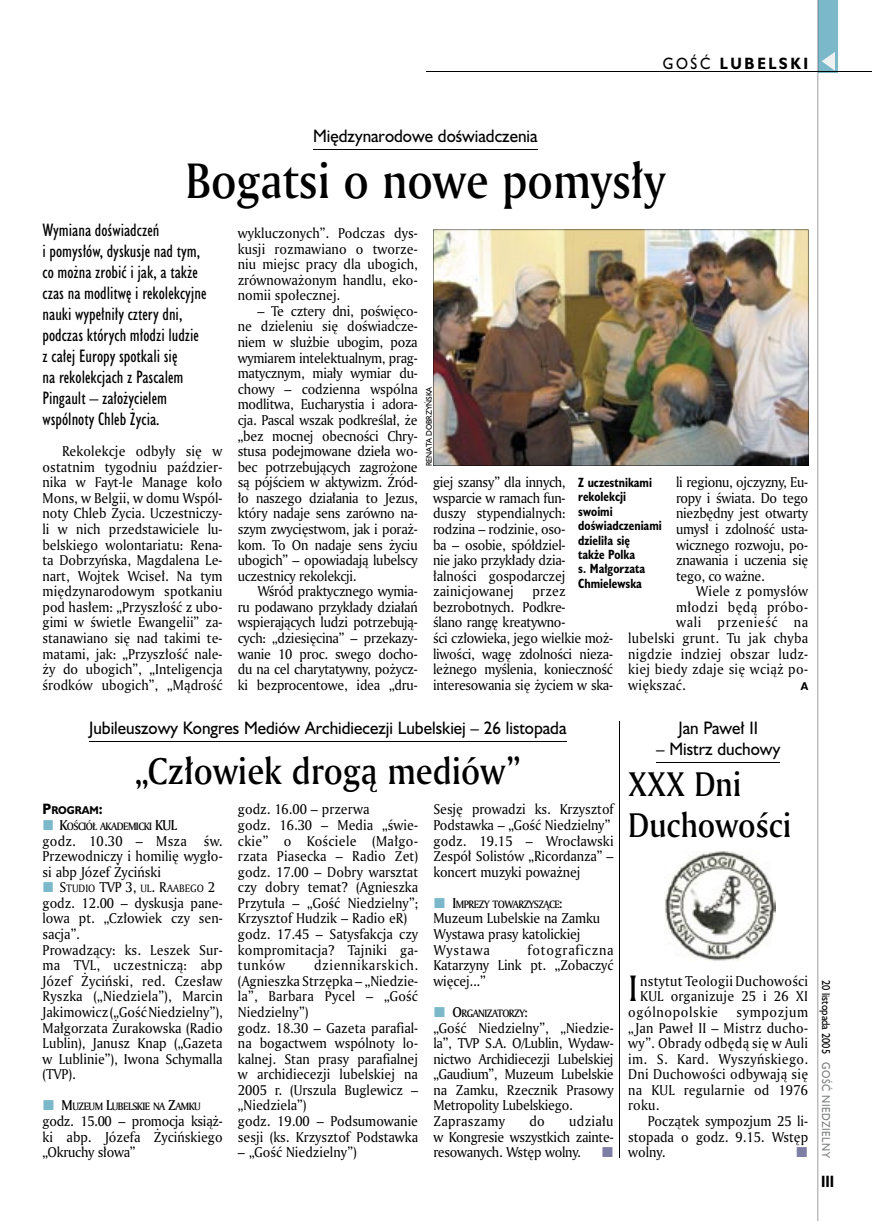
<style>
.page{position:relative;width:872px;height:1221px;background:#fff}
.page>*{position:absolute;margin:0;border:0;box-sizing:border-box;transform-origin:0 0}
.t1{font:48px "Amerigo Md PL";color:#000;scale:.9 1}
.t2{font:36px "Amerigo Md PL";color:#000;scale:.9 1}
.t3{font:35.55px "Amerigo PL";color:#000;scale:.94 1}
.t4{font:33px/40.5px "Amerigo Md PL";color:#000;scale:.9 1}
.t5{font:16.5px/21px "Humanst 521 Cn PL";color:#000}
.t6{font:16.5px "Humanst 521 PL";color:#000;scale:.94 1}
.t7{font:700 15px "Humanst 521 PL";letter-spacing:.2em;color:#000;scale:.9 1}
.t8{font:700 15px "Humanst 521 Cn PL";color:#000;scale:.94 1}
.t9{font:13.8px/15.6px "Amerigo PL";color:#000;text-align:justify;scale:.94 1}
.t10{font:13.8px/15.6px "Amerigo PL";letter-spacing:-.02em;color:#000;scale:.94 1}
.t11{font:13.8px "Amerigo PL";letter-spacing:.02em;color:#000;scale:.94 1}
.t12{font:13.8px "Amerigo PL";letter-spacing:.03em;color:#000;scale:.94 1}
.t13{font:13.8px "Amerigo PL";letter-spacing:.045em;color:#000;scale:.94 1}
.t14{font:13.8px "Amerigo PL";letter-spacing:.05em;color:#000;scale:.94 1}
.t15{font:700 12.3px/14.4px "Humanst 521 Cn PL";color:#000;scale:.94 1}
.t16{font:10.5px "Humanst 521 PL";color:#000;scale:.9 1}
.t17{font:10.5px "Humanst 521 PL";letter-spacing:.05em;color:#7b7c7c;scale:.9 1}
.t18{font:10.35px "Amerigo Md PL";letter-spacing:-.055em;color:#000;scale:.94 1}
.t19{font:10.35px "Amerigo PL";color:#000;scale:.94 1}
.t20{font:700 10.35px "Humanst 521 PL";color:#000;scale:.94 1}
.t21{font:700 10.35px "Humanst 521 PL";color:#000;scale:.9 1}
.t22{font:7.5px "Humanst 521 PL";color:#000;scale:.94 1}
.s1{font-weight:400}
.s2{font-size:13.8px}
</style>
<div class="page">
<div style="left:818px;top:0;width:19px;height:72px;background:#7ab8ca"></div>
<hr style="left:817px;top:0;width:1px;height:1220px;background:#000">
<svg style="left:821px;top:52px;width:14px;height:19px"></svg>
<hr style="left:425px;top:72px;width:447px;height:1px;background:#000">
<hr style="left:313px;top:149px;width:224px;height:1px;background:#000">
<img style="left:433px;top:229px;width:375px;height:237px">
<hr style="left:89px;top:741px;width:477px;height:1px;background:#000">
<hr style="left:619px;top:721px;width:1px;height:435px;background:#000">
<hr style="left:656px;top:762px;width:124px;height:1px;background:#000">
<img style="left:664px;top:851px;width:111px;height:110px">
<p class="t7" style="left:663px;top:53px;width:163px"><span class="s1">GOŚĆ</span> LUBELSKI</p>
<p class="t6" style="left:313px;top:125px;width:240px">Międzynarodowe doświadczenia</p>
<h1 class="t1" style="left:185px;top:149px;width:535px">Bogatsi o nowe pomysły</h1>
<p class="t5" style="left:43px;top:219px;width:165px">Wymiana doświadczeń<br>i pomysłów, dyskusje nad tym, co można zrobić i jak, a także czas na modlitwę i rekolekcyjne nauki wypełniły cztery dni, podczas których młodzi ludzie z całej Europy spotkali się<br>na rekolekcjach z Pascalem<br>Pingault – założycielem wspólnoty Chleb Życia.</p>
<p class="t9" style="left:43px;top:443px;width:193px;text-indent:20px">Rekolekcje odbyły się w ostatnim tygodniu paździer&shy;nika w Fayt-le Manage koło Mons, w Belgii, w domu Wspól&shy;noty Chleb Życia. Uczestniczy&shy;li w nich przedstawiciele lu&shy;belskiego wolontariatu: Rena&shy;ta Dobrzyńska, Magdalena Le&shy;nart, Wojtek Wciseł. Na tym międzynarodowym spotkaniu pod hasłem: „Przyszłość z ubo&shy;gimi w świetle Ewangelii” za&shy;stanawiano się nad takimi te&shy;matami, jak: „Przyszłość nale&shy;ży do ubogich”, „Inteligencja środków ubogich”, „Mądrość</p>
<p class="t9" style="left:238px;top:225px;width:193px">wykluczonych”. Podczas dys&shy;kusji rozmawiano o tworze&shy;niu miejsc pracy dla ubogich, zrównoważonym handlu, eko&shy;nomii społecznej.</p>
<p class="t9" style="left:238px;top:303px;width:193px;text-indent:20px">– Te cztery dni, poświęco&shy;ne dzieleniu się doświadcze&shy;niem w służbie ubogim, poza wymiarem intelektualnym, prag&shy;matycznym, miały wymiar du&shy;chowy – codzienna wspólna modlitwa, Eucharystia i adora&shy;cja. Pascal wszak podkreślał, że „bez mocnej obecności Chry&shy;stusa podejmowane dzieła wo&shy;bec potrzebujących zagrożone są pójściem w aktywizm. Źród&shy;ło naszego działania to Jezus, który nadaje sens zarówno na&shy;szym zwycięstwom, jak i poraż&shy;kom. To On nadaje sens życiu ubogich” – opowiadają lubelscy uczestnicy rekolekcji.</p>
<p class="t9" style="left:238px;top:583px;width:193px;text-indent:20px">Wśród praktycznego wymia&shy;ru podawano przykłady działań wspierających ludzi potrzebują&shy;cych: „dziesięcina” – przekazy&shy;wanie 10 proc. swego docho&shy;du na cel charytatywny, pożycz&shy;ki bezprocentowe, idea „dru-</p>
<p class="t22" style="left:424px;top:466px;width:86px;rotate:-90deg">RENATA DOBRZYŃSKA</p>
<p class="t9" style="left:433px;top:474px;width:142px">giej szansy” dla innych, wsparcie w ramach fun&shy;duszy stypendialnych: rodzina – rodzinie, oso&shy;ba – osobie, spółdziel&shy;nie jako przykłady dzia&shy;łalności gospodarczej zainicjowanej</p>
<p class="t9" style="left:676px;top:474px;width:142px">li regionu, ojczyzny, Eu&shy;ropy i świata. Do tego niezbędny jest otwarty umysł i zdolność usta&shy;wicznego rozwoju, po&shy;znawania i uczenia się tego, co ważne.</p>
<p class="t11" style="left:695px;top:582px;width:121px">Wiele z pomysłów</p>
<p class="t12" style="left:676px;top:597px;width:142px">młodzi będą próbo-</p>
<p class="t13" style="left:676px;top:613px;width:142px">wali przenieść na</p>
<p class="t11" style="left:628px;top:629px;width:193px">lubelski grunt. Tu jak chyba</p>
<p class="t11" style="left:628px;top:644px;width:193px">nigdzie indziej obszar ludz-</p>
<p class="t11" style="left:628px;top:660px;width:193px">kiej biedy zdaje się wciąż po-</p>
<p class="t11" style="left:628px;top:675px;width:63px">większać.</p>
<p class="t21" style="left:801px;top:678px;width:10px">A</p>
<p class="t15" style="left:578px;top:475px;width:90px">Z uczestnikami rekolekcji swoimi doświadczeniami dzieliła się<br>także Polka<br>s. Małgorzata<br>Chmielewska</p>
<p class="t10" style="left:433px;top:583px;width:193px;text-indent:100px">przez bezrobotnych. Podkre-<br>ślano rangę kreatywno-<br>ści człowieka, jego wielkie moż&shy;liwości, wagę zdolności nieza&shy;leżnego myślenia, konieczność interesowania się życiem w ska-</p>
<p class="t6" style="left:89px;top:716px;width:509px">Jubileuszowy Kongres Mediów Archidiecezji Lubelskiej – 26 listopada</p>
<h2 class="t2" style="left:135px;top:746px;width:430px">„Człowiek drogą mediów”</h2>
<p class="t20" style="left:43px;top:803px;width:65px"><span class="s2">P</span>ROGRAM<span class="s2">:</span></p>
<p class="t18" style="left:59px;top:819px;width:126px"><span class="s2">K</span>OŚCIÓŁ AKADEMICKI <span class="s2">KUL</span></p>
<p class="t9" style="left:43px;top:832px;width:193px">godz. 10.30 – Msza św.<br>Przewodniczy i homilię wygło&shy;si abp Józef Życiński</p>
<p class="t19" style="left:59px;top:881px;width:167px"><span class="s2">S</span>TUDIO <span class="s2">TVP 3,</span> UL<span class="s2">. R</span>AABEGO <span class="s2">2</span></p>
<p class="t9" style="left:43px;top:894px;width:193px;text-align:left">godz. 12.00 – dyskusja pane&shy;lowa pt. „Człowiek czy sen&shy;sacja”.<br>Prowadzący: ks. Leszek Sur&shy;ma TVL, uczestniczą: abp<br>Józef Życiński, red. Czesław<br>Ryszka („Niedziela”), Marcin<br>Jakimowicz („Gość Niedzielny”),<br>Małgorzata Żurakowska (Radio<br>Lublin), Janusz Knap („Gazeta w Lublinie”), Iwona Schymalla (TVP).</p>
<p class="t18" style="left:62px;top:1099px;width:149px"><span class="s2">M</span>UZEUM <span class="s2">L</span>UBELSKIE NA <span class="s2">Z</span>AMKU</p>
<p class="t9" style="left:43px;top:1112px;width:193px">godz. 15.00 – promocja książ&shy;ki abp. Józefa Życińskiego „Okruchy słowa”</p>
<p class="t9" style="left:238px;top:801px;width:193px;text-align:left">godz. 16.00 – przerwa<br>godz. 16.30 – Media „świe&shy;ckie” o Kościele (Małgo&shy;rzata Piasecka – Radio Zet) godz. 17.00 – Dobry warsztat czy dobry temat? (Agnieszka<br>Przytuła – „Gość Niedzielny”;<br>Krzysztof Hudzik – Radio eR) godz. 17.45 – Satysfakcja czy kompromitacja? Tajniki ga&shy;tunków</p>
<p class="t9" style="left:433px;top:801px;width:193px;text-align:left">Sesję prowadzi ks. Krzysztof<br>Podstawka – „Gość Niedzielny” godz. 19.15 – Wrocławski<br>Zespół Solistów „Ricordanza” – koncert muzyki poważnej</p>
<p class="t18" style="left:452px;top:897px;width:119px"><span class="s2">I</span>MPREZY TOWARZYSZĄCE<span class="s2">:</span></p>
<p class="t9" style="left:433px;top:910px;width:179px;text-align:left">Muzeum Lubelskie na Zamku<br>Wystawa prasy katolickiej<br>Wystawa</p>
<p class="t9" style="left:433px;top:941px;width:193px;text-indent:94px">fotograficzna Katarzyny Link pt. „Zobaczyć więcej...”</p>
<p class="t18" style="left:452px;top:1006px;width:82px"><span class="s2">O</span>RGANIZATORZY<span class="s2">:</span></p>
<p class="t10" style="left:433px;top:1019px;width:193px">„Gość Niedzielny”, „Niedzie&shy;la”, TVP S.A. O/Lublin, Wydaw&shy;nictwo Archidiecezji Lubelskiej „Gaudium”, Muzeum Lubelskie na Zamku, Rzecznik Prasowy<br>Metropolity Lubelskiego.<br>Zapraszamy</p>
<p class="t9" style="left:238px;top:957px;width:193px;text-align:left;text-indent:76px">dziennikarskich. (Agnieszka Strzępka – „Niedzie&shy;la”, Barbara Pycel – „Gość<br>Niedzielny”)<br>godz. 18.30 – Gazeta parafial&shy;na bogactwem wspólnoty lo&shy;kalnej. Stan prasy parafialnej w archidiecezji lubelskiej na<br>2005 r. (Urszula Buglewicz – „Niedziela”)<br>godz. 19.00 – Podsumowanie sesji (ks. Krzysztof Podstawka</p>
<p class="t9" style="left:238px;top:1143px;width:128px">– „Gość Niedzielny”)</p>
<p class="t9" style="left:433px;top:1112px;width:193px;text-indent:136px">udziału w Kongresie wszystkich zainte&shy;resowanych. Wstęp wolny.</p>
<p class="t9" style="left:529px;top:1112px;width:18px">do</p>
<p class="t6" style="left:678px;top:716px;width:86px">Jan Paweł II</p>
<p class="t6" style="left:656px;top:737px;width:133px">– Mistrz duchowy</p>
<h3 class="t4" style="left:628px;top:763px;width:183px">XXX Dni<br>Duchowości</h3>
<h3 class="t3" style="left:628px;top:964px;width:12px">I</h3>
<p class="t11" style="left:640px;top:971px;width:180px">nstytut Teologii Duchowości</p>
<p class="t11" style="left:640px;top:987px;width:180px">KUL organizuje 25 i 26 XI</p>
<p class="t14" style="left:628px;top:1002px;width:97px">ogólnopolskie</p>
<p class="t9" style="left:628px;top:1003px;width:193px;text-indent:108px">sympozjum „Jan Paweł II – Mistrz ducho&shy;wy”. Obrady odbędą się w Auli im. S. Kard. Wyszyńskiego.<br>Dni Duchowości odbywają się na KUL regularnie od 1976 roku.</p>
<p class="t9" style="left:628px;top:1112px;width:193px;text-indent:20px">Początek sympozjum 25 li&shy;stopada o godz. 9.15. Wstęp wolny.</p>
<p class="t16" style="left:833px;top:979px;width:84px;rotate:90deg">20 listopada 2005</p>
<p class="t17" style="left:833px;top:1062px;width:108px;rotate:90deg">GOŚĆ NIEDZIELNY</p>
<p class="t8" style="left:821px;top:1171px;width:15px">III</p>
</div>
